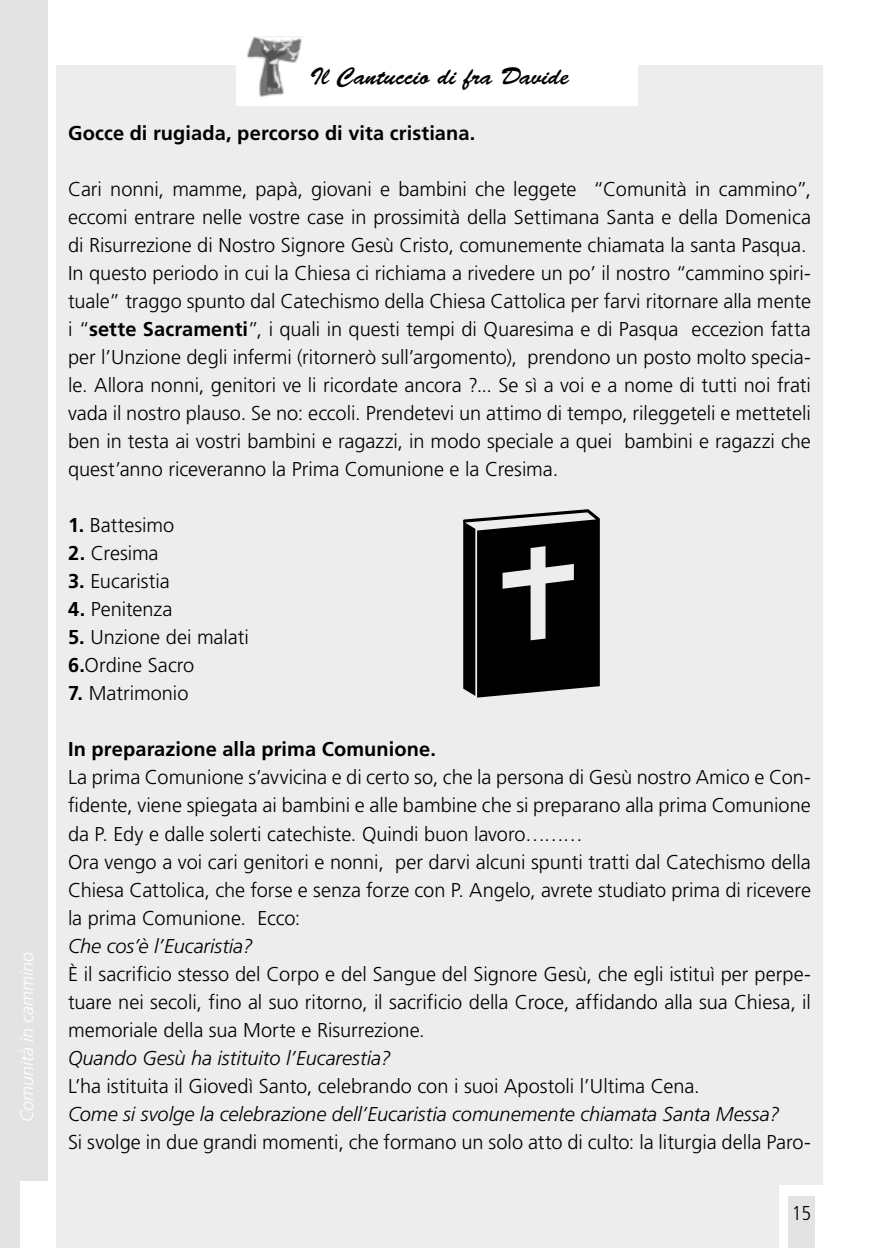
<style>
.page{position:relative;width:879px;height:1248px;background:#fff}
.page>*{position:absolute;margin:0;border:0;box-sizing:border-box;transform-origin:0 0}
.t1{font:24px "Brush Script Std";color:#000}
.t2{font:300 20px/28px "Frutiger";letter-spacing:-.005em;color:#000}
.t3{font:italic 300 20px "Frutiger CE";letter-spacing:-.005em;color:#000}
.t4{font:700 20px "Frutiger";letter-spacing:.005em;color:#000}
.t5{font:300 condensed 20px "Frutiger";color:#000}
.t6{font:italic 300 18px "Frutiger CE";color:#fff}
.s1{font-weight:700}
.s2{font-family:"Frutiger CE";font-weight:700}
</style>
<div class="page">
<div style="left:0;top:0;width:48px;height:1247px;background:#e3e3e3"></div>
<div style="left:20px;top:1181px;width:40px;height:66px;background:#fff"></div>
<div style="left:56px;top:65px;width:767px;height:1182px;background:#ededed"></div>
<div style="left:237px;top:35px;width:401px;height:71px;background:#fff"></div>
<img style="left:247px;top:36px;width:57px;height:60px">
<div style="left:780px;top:1185px;width:55px;height:62px;background:#fff"></div>
<div style="left:788px;top:1195px;width:26px;height:52px;background:#e3e3e3"></div>
<svg style="left:463px;top:509px;width:137px;height:188px"></svg>
<p class="t6" style="left:16px;top:1121px;width:172px;rotate:-90deg">Comunità in cammino</p>
<p class="t1" style="left:310px;top:63px;width:261px">Il Cantuccio di fra Davide</p>
<p class="t4" style="left:68px;top:121px;width:409px">Gocce di rugiada, percorso di vita cristiana.</p>
<p class="t2" style="left:68px;top:175px;width:744px">Cari nonni, mamme, papà, giovani e bambini che leggete “Comunità in cammino”, eccomi entrare nelle vostre case in prossimità della Settimana Santa e della Domenica di Risurrezione di Nostro Signore Gesù Cristo, comunemente chiamata la santa Pasqua.<br>In questo periodo in cui la Chiesa ci richiama a rivedere un po’ il nostro “cammino spiri&shy;tuale” traggo spunto dal Catechismo della Chiesa Cattolica per farvi ritornare alla mente i “<span class="s1">sette Sacramenti</span>”, i quali in questi tempi di Quaresima e di Pasqua eccezion fatta per l’Unzione degli infermi (ritornerò sull’argomento), prendono un posto molto specia&shy;le. Allora nonni, genitori ve li ricordate ancora ?... Se sì a voi e a nome di tutti noi frati vada il nostro plauso. Se no: eccoli. Prendetevi un attimo di tempo, rileggeteli e metteteli ben in testa ai vostri bambini e ragazzi, in modo speciale a quei bambini e ragazzi che quest’anno riceveranno la Prima Comunione e la Cresima.</p>
<p class="t2" style="left:68px;top:511px;width:108px"><span class="s2">1.</span> Battesimo</p>
<p class="t2" style="left:68px;top:539px;width:92px"><span class="s2">2.</span> Cresima</p>
<p class="t2" style="left:68px;top:567px;width:103px"><span class="s2">3.</span> Eucaristia</p>
<p class="t2" style="left:68px;top:595px;width:106px"><span class="s2">4.</span> Penitenza</p>
<p class="t2" style="left:68px;top:623px;width:182px"><span class="s2">5.</span> Unzione dei malati<br><span class="s2">6.</span>Ordine Sacro</p>
<p class="t2" style="left:68px;top:679px;width:122px"><span class="s2">7.</span> Matrimonio</p>
<p class="t4" style="left:68px;top:737px;width:369px">In preparazione alla prima Comunione.</p>
<p class="t2" style="left:68px;top:763px;width:744px">La prima Comunione s’avvicina e di certo so, che la persona di Gesù nostro Amico e Con&shy;fidente, viene spiegata ai bambini e alle bambine che si preparano alla prima Comunione da P. Edy e dalle solerti catechiste. Quindi buon lavoro………<br>Ora vengo a voi cari genitori e nonni, per darvi alcuni spunti tratti dal Catechismo della Chiesa Cattolica, che forse e senza forze con P. Angelo, avrete studiato prima di ricevere la prima Comunione. Ecco:</p>
<p class="t3" style="left:68px;top:933px;width:187px">Che cos’è l’Eucaristia?</p>
<p class="t2" style="left:68px;top:959px;width:744px;text-align:justify">È il sacrificio stesso del Corpo e del Sangue del Signore Gesù, che egli istituì per perpe&shy;tuare nei secoli, fino al suo ritorno, il sacrificio della Croce, affidando alla sua Chiesa, il memoriale della sua Morte e Risurrezione.</p>
<p class="t3" style="left:68px;top:1045px;width:324px">Quando Gesù ha istituito l’Eucarestia?</p>
<p class="t2" style="left:68px;top:1071px;width:633px">L’ha istituita il Giovedì Santo, celebrando con i suoi Apostoli l’Ultima Cena.</p>
<p class="t3" style="left:68px;top:1101px;width:713px">Come si svolge la celebrazione dell’Eucaristia comunemente chiamata Santa Messa?</p>
<p class="t2" style="left:68px;top:1127px;width:744px">Si svolge in due grandi momenti, che formano un solo atto di culto: la liturgia della Paro-</p>
<p class="t5" style="left:792px;top:1201px;width:21px">15</p>
</div>
